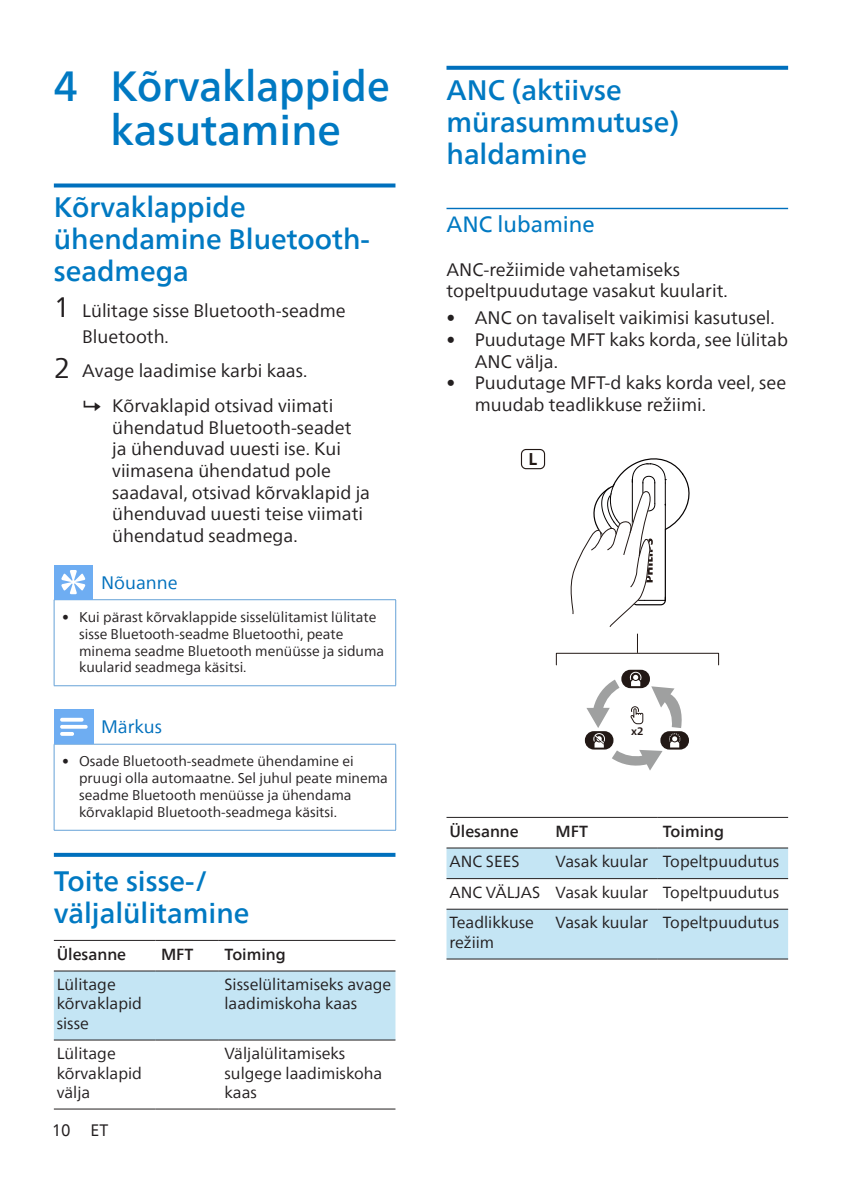
<style>
.page{position:relative;width:842px;height:1191px;background:#fff}
.page>*{position:absolute;margin:0;border:0;box-sizing:border-box;transform-origin:0 0}
.t1{font:500 42px/44px "Neue Frutiger World";color:#0079c2;text-align:center}
.heading2{font:500 28px/32px "Neue Frutiger World";color:#0079c2}
.head_3{font:22px "Neue Frutiger World";color:#0079c2}
.Body{font:18px/21.6px "Neue Frutiger World";color:#231f20}
.Body-2{font:18px "Neue Frutiger World";color:#0070bd}
.t2{font:700 17px "Neue Frutiger World";color:#221815}
.t3{font:16.4px "Neue Frutiger World";color:#231f20}
.Body_Text{font:16px/19.2px "Neue Frutiger World";color:#231f20}
.Body_Text-2{font:500 16px "Neue Frutiger World";color:#231f20}
.t4{font:14px/16.8px "Neue Frutiger World";color:#231f20}
.t5{font:700 10.8px "Neue Frutiger World";color:#221815}
.s1{font-size:28px}
.s2{font-weight:300}
</style>
<div class="page">
<svg style="left:54px;top:183px;width:341px;height:4px"></svg>
<svg style="left:54px;top:853px;width:341px;height:4px"></svg>
<hr style="left:395px;top:600px;width:1px;height:85px;background:#66a2d7">
<hr style="left:54px;top:600px;width:1px;height:85px;background:#66a2d7">
<hr style="left:54px;top:685px;width:39px;height:1px;background:#66a2d7">
<hr style="left:93px;top:685px;width:303px;height:1px;background:#66a2d7">
<hr style="left:93px;top:599px;width:303px;height:1px;background:#66a2d7">
<hr style="left:54px;top:599px;width:39px;height:1px;background:#66a2d7">
<div style="left:54px;top:565px;width:39px;height:34px;background:#6eadf2"></div>
<svg style="left:61px;top:570px;width:24px;height:24px"></svg>
<hr style="left:395px;top:744px;width:1px;height:86px;background:#66a2d7">
<hr style="left:54px;top:744px;width:1px;height:86px;background:#66a2d7">
<hr style="left:54px;top:830px;width:39px;height:1px;background:#66a2d7">
<hr style="left:93px;top:830px;width:303px;height:1px;background:#66a2d7">
<hr style="left:93px;top:744px;width:303px;height:1px;background:#66a2d7">
<hr style="left:54px;top:744px;width:39px;height:1px;background:#66a2d7">
<div style="left:54px;top:709px;width:39px;height:35px;background:#6eadf2"></div>
<svg style="left:60px;top:718px;width:28px;height:18px"></svg>
<div style="left:54px;top:971px;width:341px;height:68px;background:#c4e5f4"></div>
<hr style="left:54px;top:940px;width:101px;height:1px;background:#231f20">
<hr style="left:155px;top:940px;width:64px;height:1px;background:#231f20">
<hr style="left:219px;top:940px;width:176px;height:1px;background:#231f20">
<hr style="left:54px;top:970px;width:101px;height:1px;background:#231f20">
<hr style="left:155px;top:970px;width:64px;height:1px;background:#231f20">
<hr style="left:219px;top:970px;width:176px;height:1px;background:#231f20">
<hr style="left:54px;top:1039px;width:101px;height:1px;background:#231f20">
<hr style="left:155px;top:1039px;width:64px;height:1px;background:#231f20">
<hr style="left:219px;top:1039px;width:176px;height:1px;background:#231f20">
<hr style="left:54px;top:1108px;width:101px;height:1px;background:#231f20">
<hr style="left:155px;top:1108px;width:64px;height:1px;background:#231f20">
<hr style="left:219px;top:1108px;width:176px;height:1px;background:#231f20">
<svg style="left:446px;top:66px;width:342px;height:4px"></svg>
<hr style="left:446px;top:208px;width:342px;height:1px;background:#0070bd">
<div style="left:521px;top:449px;width:24px;height:20px;border:1px solid #221815;border-radius:5px"></div>
<svg style="left:637px;top:634px;width:1px;height:18px"></svg>
<div style="left:556px;top:653px;width:163px;height:12px;border:1px solid #221815"></div>
<svg style="left:570px;top:458px;width:120px;height:169px"></svg>
<svg style="left:585px;top:670px;width:104px;height:100px"></svg>
<svg style="left:446px;top:848px;width:342px;height:110px"></svg>
<hr style="left:446px;top:817px;width:104px;height:1px;background:#231f20">
<hr style="left:550px;top:817px;width:107px;height:1px;background:#231f20">
<hr style="left:657px;top:817px;width:131px;height:1px;background:#231f20">
<hr style="left:446px;top:847px;width:104px;height:1px;background:#231f20">
<hr style="left:550px;top:847px;width:107px;height:1px;background:#231f20">
<hr style="left:657px;top:847px;width:131px;height:1px;background:#231f20">
<hr style="left:446px;top:878px;width:104px;height:1px;background:#231f20">
<hr style="left:550px;top:878px;width:107px;height:1px;background:#231f20">
<hr style="left:657px;top:878px;width:131px;height:1px;background:#231f20">
<hr style="left:446px;top:908px;width:104px;height:1px;background:#231f20">
<hr style="left:550px;top:908px;width:107px;height:1px;background:#231f20">
<hr style="left:657px;top:908px;width:131px;height:1px;background:#231f20">
<hr style="left:446px;top:958px;width:104px;height:1px;background:#231f20">
<hr style="left:550px;top:958px;width:107px;height:1px;background:#231f20">
<hr style="left:657px;top:958px;width:131px;height:1px;background:#231f20">
<p class="t1" style="left:54px;top:65px;width:337px">4 Kõrvaklappide kasutamine</p>
<p class="heading2" style="left:54px;top:192px;width:318px">Kõrvaklappide ühendamine Bluetooth&shy;seadmega</p>
<p class="Body" style="left:82px;top:297px;width:265px;line-height:26.6px;text-indent:-28px"><span class="s1">1</span> Lülitage sisse Bluetooth-seadme<br>Bluetooth.</p>
<p class="Body" style="left:54px;top:360px;width:255px"><span class="s1">2</span> Avage laadimise karbi kaas.</p>
<p class="Body" style="left:112px;top:395px;width:259px">Kõrvaklapid otsivad viimati ühendatud Bluetooth-seadet ja ühenduvad uuesti ise. Kui viimasena ühendatud pole saadaval, otsivad kõrvaklapid ja ühenduvad uuesti teise viimati ühendatud seadmega.</p>
<p class="Body-2" style="left:101px;top:568px;width:78px">Nõuanne</p>
<p class="t4" style="left:79px;top:609px;width:307px;text-indent:-17px">• Kui pärast kõrvaklappide sisselülitamist lülitate sisse Bluetooth-seadme Bluetoothi, peate minema seadme Bluetooth menüüsse ja siduma kuularid seadmega käsitsi.</p>
<p class="Body-2" style="left:101px;top:712px;width:62px">Märkus</p>
<p class="t4" style="left:79px;top:753px;width:310px;text-indent:-17px">• Osade Bluetooth-seadmete ühendamine ei pruugi olla automaatne. Sel juhul peate minema seadme Bluetooth menüüsse ja ühendama kõrvaklapid Bluetooth-seadmega käsitsi.</p>
<p class="heading2" style="left:54px;top:865px;width:197px">Toite sisse-/ väljalülitamine</p>
<p class="Body_Text-2" style="left:57px;top:940px;width:71px">Ülesanne</p>
<p class="Body_Text-2" style="left:161px;top:940px;width:34px">MFT</p>
<p class="Body_Text-2" style="left:225px;top:940px;width:63px">Toiming</p>
<p class="Body_Text" style="left:57px;top:975px;width:87px">Lülitage kõrvaklapid sisse</p>
<p class="Body_Text" style="left:225px;top:975px;width:168px">Sisselülitamiseks avage laadimiskoha kaas</p>
<p class="Body_Text" style="left:57px;top:1044px;width:87px">Lülitage kõrvaklapid välja</p>
<p class="Body_Text" style="left:225px;top:1044px;width:159px">Väljalülitamiseks sulgege laadimiskoha kaas</p>
<p class="t3" style="left:52px;top:1117px;width:58px">10 ET</p>
<p class="heading2" style="left:446px;top:74px;width:234px">ANC (aktiivse mürasummutuse) haldamine</p>
<p class="head_3" style="left:446px;top:207px;width:150px">ANC lubamine</p>
<p class="Body" style="left:446px;top:259px;width:283px">ANC-režiimide vahetamiseks topeltpuudutage vasakut kuularit.</p>
<p class="Body" style="left:446px;top:307px;width:330px"><span class="s2">•</span> ANC on tavaliselt vaikimisi kasutusel.</p>
<p class="Body" style="left:475px;top:329px;width:315px;text-indent:-28px"><span class="s2">•</span> Puudutage MFT kaks korda, see lülitab<br>ANC välja.</p>
<p class="Body" style="left:475px;top:372px;width:313px;text-indent:-28px"><span class="s2">•</span> Puudutage MFT-d kaks korda veel, see muudab teadlikkuse režiimi.</p>
<p class="t2" style="left:528px;top:444px;width:10px">L</p>
<p class="t5" style="left:631px;top:721px;width:14px">x2</p>
<p class="Body_Text-2" style="left:449px;top:817px;width:71px">Ülesanne</p>
<p class="Body_Text-2" style="left:556px;top:817px;width:34px">MFT</p>
<p class="Body_Text-2" style="left:663px;top:817px;width:63px">Toiming</p>
<p class="Body_Text" style="left:449px;top:852px;width:72px">ANC SEES</p>
<p class="Body_Text" style="left:556px;top:852px;width:94px">Vasak kuular</p>
<p class="Body_Text" style="left:663px;top:852px;width:118px">Topeltpuudutus</p>
<p class="Body_Text" style="left:449px;top:883px;width:92px">ANC VÄLJAS</p>
<p class="Body_Text" style="left:556px;top:883px;width:94px">Vasak kuular</p>
<p class="Body_Text" style="left:663px;top:883px;width:118px">Topeltpuudutus</p>
<p class="Body_Text" style="left:449px;top:913px;width:86px">Teadlikkuse režiim</p>
<p class="Body_Text" style="left:556px;top:913px;width:94px">Vasak kuular</p>
<p class="Body_Text" style="left:663px;top:913px;width:118px">Topeltpuudutus</p>
</div>
